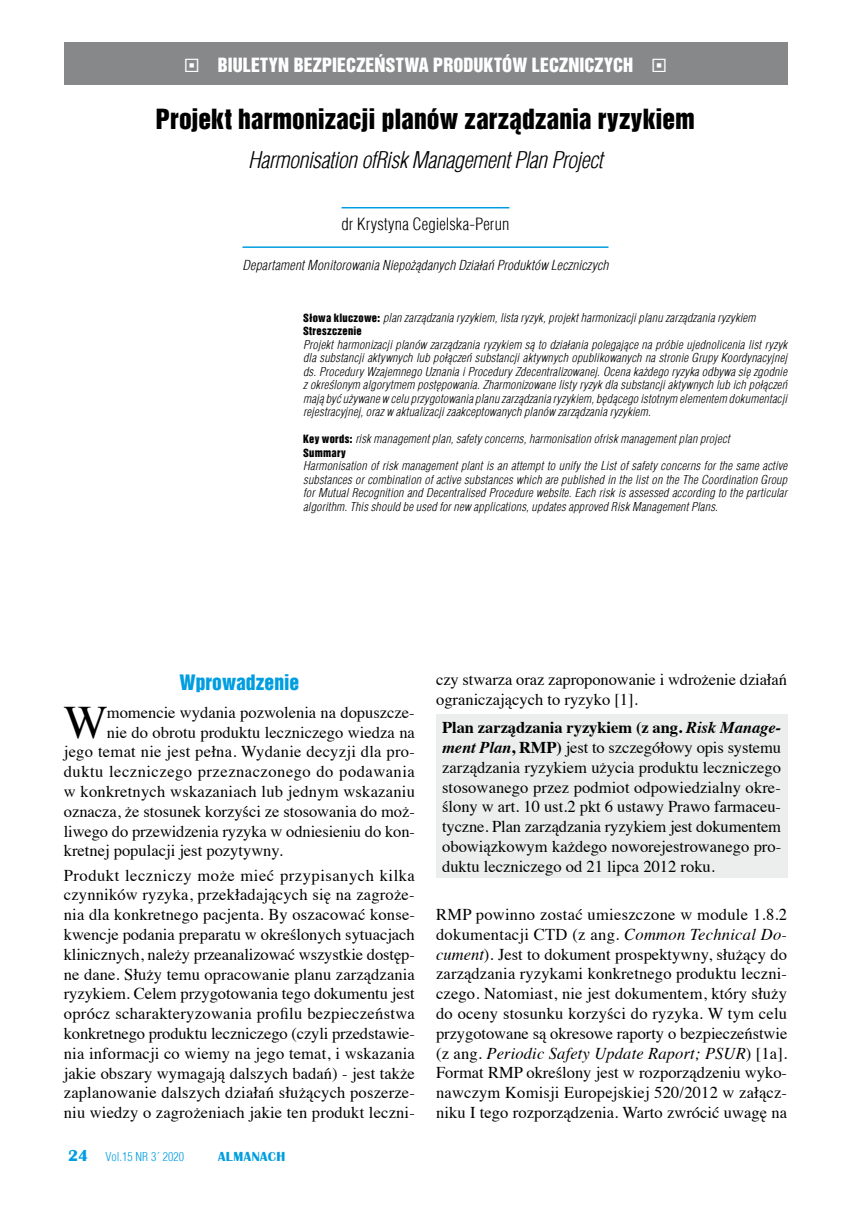
<style>
.page{position:relative;width:851px;height:1212px;background:#fff}
.page>*{position:absolute;margin:0;border:0;box-sizing:border-box;transform-origin:0 0}
.t1{font:46.5px "Times";color:#000}
.t2{font:25.5px "Switzerland Inserat";color:#000}
.t3{font:italic 300 22.5px "Switzerland Cond";letter-spacing:-.02em;color:#000}
.t4{font:19.5px "Switzerland Inserat";color:#009ee0}
.t5{font:18px "Switzerland Inserat";letter-spacing:.005em;color:#fff}
.t6{font:16.5px/19.8px "Times";color:#000;text-align:justify}
.t7{font:16.5px "Times";letter-spacing:.03em;color:#000}
.t8{font:300 16.5px "Switzerland Cond";letter-spacing:.01em;color:#000}
.t9{font:italic 300 13.5px "Switzerland Cond";letter-spacing:.01em;color:#000}
.t10{font:700 13.5px "Britannic";letter-spacing:.04em;color:#009ee0}
.t11{font:italic 300 12px/13.5px "Switzerland Cond";letter-spacing:.02em;color:#000;text-align:justify}
.t12{font:300 12px "Switzerland Cond";color:#009ee0}
.t13{font:10.5px "Switzerland Inserat";letter-spacing:.03em;color:#000}
.s1{font-family:"Switzerland Inserat";font-weight:400;font-style:normal;font-size:10.5px}
.s2{font-family:"Britannic";font-weight:700;font-size:16.5px}
.s3{font-weight:700}
.s4{font-weight:700;font-style:italic}
.s5{font-style:italic}
</style>
<div class="page">
<hr style="left:341px;top:207px;width:168px;height:1px;background:#009ee0">
<hr style="left:242px;top:246px;width:366px;height:2px;background:#009ee0">
<div style="left:436px;top:715px;width:351px;height:163px;background:#eceded"></div>
<div style="left:64px;top:43px;width:723px;height:42px;background:#87888a"></div>
<p class="t5" style="left:184px;top:53px;width:484px">◻ BIULETYN BEZPIECZEŃSTWA PRODUKTÓW LECZNICZYCH ◻</p>
<h2 class="t2" style="left:156px;top:103px;width:540px">Projekt harmonizacji planów zarządzania ryzykiem</h2>
<h3 class="t3" style="left:248px;top:147px;width:356px">Harmonisation ofRisk Management Plan Project</h3>
<p class="t8" style="left:341px;top:215px;width:169px">dr Krystyna Cegielska-Perun</p>
<p class="t9" style="left:242px;top:257px;width:367px">Departament Monitorowania Niepożądanych Działań Produktów Leczniczych</p>
<p class="t11" style="left:303px;top:311px;width:454px"><span class="s1">Słowa kluczowe:</span> plan zarządzania ryzykiem, lista ryzyk, projekt harmonizacji planu zarządzania ryzykiem</p>
<p class="t13" style="left:303px;top:325px;width:60px">Streszczenie</p>
<p class="t11" style="left:303px;top:338px;width:485px">Projekt harmonizacji planów zarządzania ryzykiem są to działania polegające na próbie ujednolicenia list ryzyk dla substancji aktywnych lub połączeń substancji aktywnych opublikowanych na stronie Grupy Koordynacyjnej ds. Procedury Wzajemnego Uznania i Procedury Zdecentralizowanej. Ocena każdego ryzyka odbywa się zgodnie z określonym algorytmem postępowania. Zharmonizowane listy ryzyk dla substancji aktywnych lub ich połączeń mają być używane w celu przygotowania planu zarządzania ryzykiem, będącego istotnym elementem dokumentacji rejestracyjnej, oraz w aktualizacji zaakceptowanych planów zarządzania ryzykiem.</p>
<p class="t11" style="left:303px;top:432px;width:428px"><span class="s1">Key words:</span> risk management plan, safety concerns, harmonisation ofrisk management plan project</p>
<p class="t13" style="left:303px;top:446px;width:44px">Summary</p>
<p class="t11" style="left:303px;top:459px;width:485px">Harmonisation of risk management plant is an attempt to unify the List of safety concerns for the same active substances or combination of active substances which are published in the list on the The Coordination Group for Mutual Recognition and Decentralised Procedure website. Each risk is assessed according to the particular algorithm. This should be used for new applications, updates approved Risk Management Plans.</p>
<p class="t4" style="left:179px;top:670px;width:121px">Wprowadzenie</p>
<h1 class="t1" style="left:64px;top:678px;width:45px">W</h1>
<p class="t6" style="left:107px;top:701px;width:309px">momencie wydania pozwolenia na dopuszcze-</p>
<p class="t6" style="left:107px;top:721px;width:309px">nie do obrotu produktu leczniczego wiedza na</p>
<p class="t6" style="left:64px;top:740px;width:352px">jego temat nie jest pełna. Wydanie decyzji dla pro-</p>
<p class="t7" style="left:64px;top:756px;width:352px">duktu leczniczego przeznaczonego do podawania</p>
<p class="t6" style="left:64px;top:780px;width:352px">w konkretnych wskazaniach lub jednym wskazaniu</p>
<p class="t6" style="left:64px;top:800px;width:352px">oznacza, że stosunek korzyści ze stosowania do moż-</p>
<p class="t6" style="left:64px;top:820px;width:352px">liwego do przewidzenia ryzyka w odniesieniu do kon-</p>
<p class="t6" style="left:64px;top:839px;width:220px">kretnej populacji jest pozytywny.</p>
<p class="t6" style="left:64px;top:864px;width:352px">Produkt leczniczy może mieć przypisanych kilka czynników ryzyka, przekładających się na zagroże&shy;nia dla konkretnego pacjenta. By oszacować konse&shy;kwencje podania preparatu w określonych sytuacjach klinicznych, należy przeanalizować wszystkie dostęp&shy;ne dane. Służy temu opracowanie planu zarządzania ryzykiem. Celem przygotowania tego dokumentu jest oprócz scharakteryzowania profilu bezpieczeństwa konkretnego produktu leczniczego (czyli przedstawie&shy;nia informacji co wiemy na jego temat, i wskazania jakie obszary wymagają dalszych badań) - jest także zaplanowanie dalszych działań służących poszerze&shy;niu wiedzy o zagrożeniach jakie ten produkt leczni-</p>
<p class="t12" style="left:68px;top:1149px;width:118px"><span class="s2">24</span> Vol.15 NR 3´ 2020</p>
<p class="t10" style="left:218px;top:1148px;width:69px">ALMANACH</p>
<p class="t6" style="left:436px;top:668px;width:352px">czy stwarza oraz zaproponowanie i wdrożenie działań ograniczających to ryzyko [1].</p>
<p class="t6" style="left:442px;top:716px;width:340px"><span class="s3">Plan zarządzania ryzykiem (z ang.</span> <span class="s4">Risk Manage&shy;ment Plan</span><span class="s3">, RMP)</span> jest to szczegółowy opis systemu zarządzania ryzykiem użycia produktu leczniczego stosowanego przez podmiot odpowiedzialny okre&shy;ślony w art. 10 ust.2 pkt 6 ustawy Prawo farmaceu&shy;tyczne. Plan zarządzania ryzykiem jest dokumentem obowiązkowym każdego noworejestrowanego pro&shy;duktu leczniczego od 21 lipca 2012 roku.</p>
<p class="t6" style="left:436px;top:903px;width:352px">RMP powinno zostać umieszczone w module 1.8.2 dokumentacji CTD (z ang. <span class="s5">Common Technical Do&shy;cument</span>). Jest to dokument prospektywny, służący do zarządzania ryzykami konkretnego produktu leczni&shy;czego. Natomiast, nie jest dokumentem, który służy do oceny stosunku korzyści do ryzyka. W tym celu przygotowane są okresowe raporty o bezpieczeństwie (z ang. <span class="s5">Periodic Safety Update Raport; PSUR</span>) [1a].<br>Format RMP określony jest w rozporządzeniu wyko&shy;nawczym Komisji Europejskiej 520/2012 w załącz&shy;niku I tego rozporządzenia. Warto zwrócić uwagę na</p>
</div>
